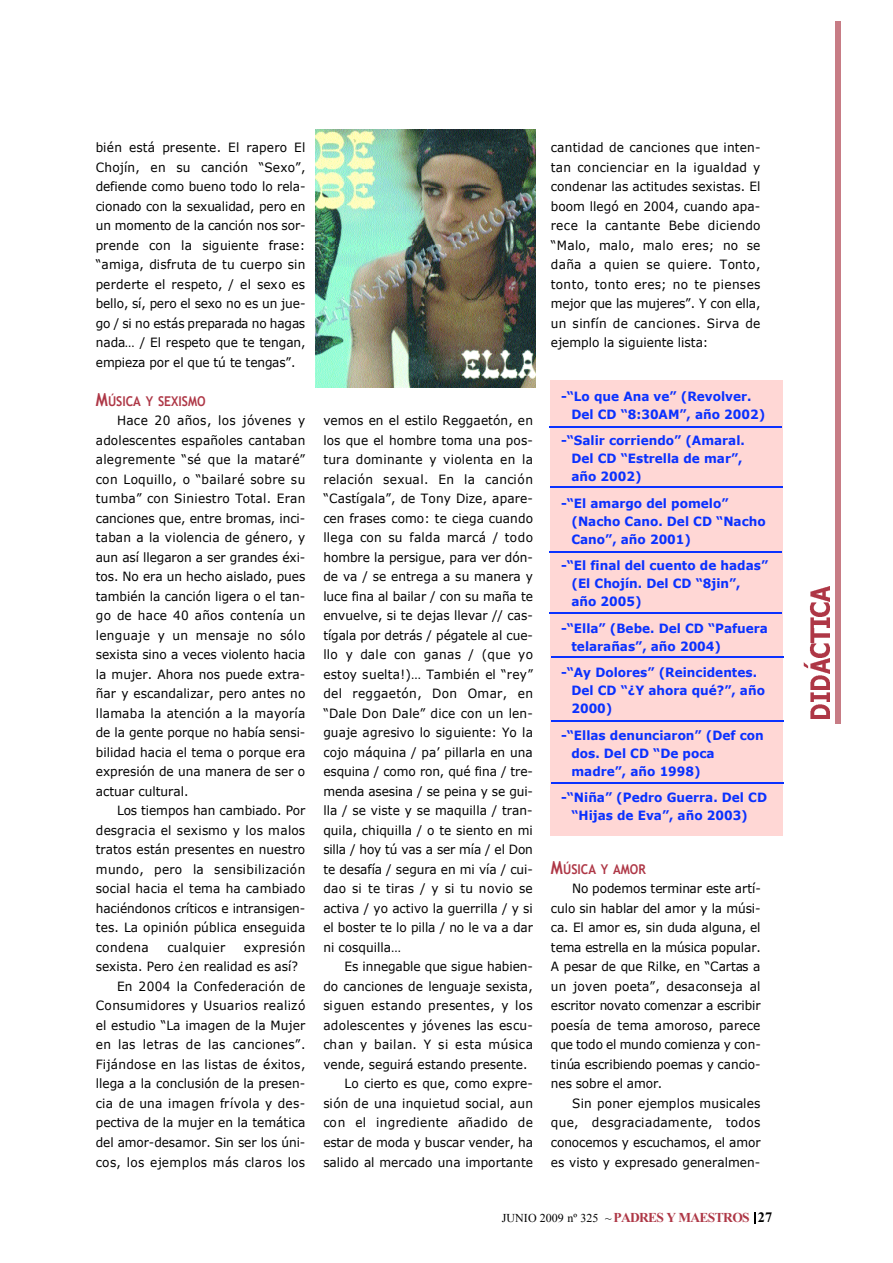
<style>
.page{position:relative;width:893px;height:1263px;background:#fff}
.page>*{position:absolute;margin:0;border:0;box-sizing:border-box;transform-origin:0 0}
.t1{font:700 13.5px "Trebuchet MS";color:#ae3746;scale:.9 1}
.t2{font:12.75px/19.5px "Verdana";color:#000;text-align:justify;scale:.95 1}
.t3{font:700 12.75px/18px "Verdana";color:#0a31ff;scale:.95 1}
.t4{font:12.75px "Verdana";letter-spacing:.025em;color:#000;scale:.95 1}
.t5{font:12.75px "Verdana";letter-spacing:.03em;color:#000;scale:.95 1}
.t6{font:12.75px "Verdana";letter-spacing:.02em;color:#000;scale:.95 1}
.t7{font:12px "Times New Roman";color:#000}
.s1{font-size:18px}
.s2{font-weight:700;font-size:13.5px;color:#ae3746}
.s3{font-weight:700;font-size:14.25px}
</style>
<div class="page">
<svg style="left:754px;top:1212px;width:1px;height:12px"></svg>
<img style="left:810px;top:704px;width:19px;height:15px">
<img style="left:810px;top:692px;width:19px;height:10px">
<img style="left:804px;top:644px;width:25px;height:46px">
<img style="left:810px;top:629px;width:19px;height:13px">
<img style="left:810px;top:618px;width:19px;height:9px">
<img style="left:809px;top:586px;width:20px;height:30px">
<div style="left:835px;top:22px;width:6px;height:702px;background:#c77c85"></div>
<img style="left:315px;top:130px;width:221px;height:258px">
<div style="left:550px;top:381px;width:233px;height:455px;background:#ffd7d5"></div>
<hr style="left:549px;top:426px;width:233px;height:1px;background:#0a31ff">
<hr style="left:550px;top:486px;width:233px;height:1px;background:#0a31ff">
<hr style="left:549px;top:551px;width:233px;height:2px;background:#0a31ff">
<hr style="left:549px;top:612px;width:233px;height:2px;background:#0a31ff">
<hr style="left:551px;top:656px;width:232px;height:2px;background:#0a31ff">
<hr style="left:551px;top:720px;width:232px;height:2px;background:#0a31ff">
<hr style="left:551px;top:782px;width:232px;height:2px;background:#0a31ff">
<p class="t2" style="left:96px;top:137px;width:222px">bién está presente. El rapero El Chojín, en su canción “Sexo”, defiende como bueno todo lo rela&shy;cionado con la sexualidad, pero en un momento de la canción nos sor&shy;prende con la siguiente frase: “amiga, disfruta de tu cuerpo sin perderte el respeto, / el sexo es bello, sí, pero el sexo no es un jue&shy;go / si no estás preparada no hagas nada… / El respeto que te tengan, empieza por el que tú te tengas”.</p>
<p class="t1" style="left:96px;top:393px;width:124px"><span class="s1">M</span>ÚSICA Y SEXISMO</p>
<p class="t2" style="left:96px;top:410px;width:222px;text-indent:21px">Hace 20 años, los jóvenes y adolescentes españoles cantaban alegremente “sé que la mataré” con Loquillo, o “bailaré sobre su tumba” con Siniestro Total. Eran canciones que, entre bromas, inci&shy;taban a la violencia de género, y aun así llegaron a ser grandes éxi&shy;tos. No era un hecho aislado, pues también la canción ligera o el tan&shy;go de hace 40 años contenía un lenguaje y un mensaje no sólo sexista sino a veces violento hacia la mujer. Ahora nos puede extra&shy;ñar y escandalizar, pero antes no llamaba la atención a la mayoría de la gente porque no había sensi&shy;bilidad hacia el tema o porque era expresión de una manera de ser o actuar cultural.</p>
<p class="t2" style="left:96px;top:801px;width:222px;text-indent:21px">Los tiempos han cambiado. Por desgracia el sexismo y los malos tratos están presentes en nuestro mundo, pero la sensibilización social hacia el tema ha cambiado haciéndonos críticos e intransigen&shy;tes. La opinión pública enseguida condena</p>
<p class="t4" style="left:167px;top:939px;width:62px">cualquier</p>
<p class="t5" style="left:244px;top:939px;width:66px">expresión</p>
<p class="t2" style="left:96px;top:956px;width:214px">sexista. Pero ¿en realidad es así?</p>
<p class="t4" style="left:117px;top:978px;width:200px">En 2004 la Confederación de</p>
<p class="t4" style="left:96px;top:997px;width:222px">Consumidores y Usuarios realizó</p>
<p class="t2" style="left:96px;top:1015px;width:222px">el estudio “La imagen de la Mujer</p>
<p class="t4" style="left:96px;top:1037px;width:222px">en las letras de las canciones”.</p>
<p class="t4" style="left:96px;top:1056px;width:222px">Fijándose en las listas de éxitos,</p>
<p class="t2" style="left:96px;top:1073px;width:222px">llega a la conclusión de la presen-</p>
<p class="t4" style="left:96px;top:1095px;width:222px">cia de una imagen frívola y des-</p>
<p class="t2" style="left:96px;top:1112px;width:222px">pectiva de la mujer en la temática</p>
<p class="t2" style="left:96px;top:1132px;width:222px">del amor-desamor. Sin ser los úni-</p>
<p class="t4" style="left:96px;top:1154px;width:222px">cos, los ejemplos más claros los</p>
<p class="t2" style="left:323px;top:410px;width:222px">vemos en el estilo Reggaetón, en los que el hombre toma una pos&shy;tura dominante y violenta en la relación sexual. En la canción “Castígala”, de Tony Dize, apare&shy;cen frases como: te ciega cuando llega con su falda marcá / todo hombre la persigue, para ver dón&shy;de va / se entrega a su manera y luce fina al bailar / con su maña te envuelve, si te dejas llevar // cas&shy;tígala por detrás / pégatele al cue&shy;llo y dale con ganas / (que yo estoy suelta!)… También el “rey” del reggaetón, Don Omar, en “Dale Don Dale” dice con un len&shy;guaje agresivo lo siguiente: Yo la cojo máquina / pa’ pillarla en una esquina / como ron, qué fina / tre&shy;menda asesina / se peina y se gui&shy;lla / se viste y se maquilla / tran&shy;quila, chiquilla / o te siento en mi silla / hoy tú vas a ser mía / el Don te desafía / segura en mi vía / cui&shy;dao si te tiras / y si tu novio se activa / yo activo la guerrilla / y si el boster te lo pilla / no le va a dar ni cosquilla…</p>
<p class="t2" style="left:345px;top:956px;width:200px">Es innegable que sigue habien-</p>
<p class="t2" style="left:323px;top:976px;width:222px">do canciones de lenguaje sexista,</p>
<p class="t4" style="left:323px;top:997px;width:222px">siguen estando presentes, y los</p>
<p class="t6" style="left:323px;top:1017px;width:222px">adolescentes y jóvenes las escu-</p>
<p class="t5" style="left:323px;top:1037px;width:222px">chan y bailan. Y si esta música</p>
<p class="t2" style="left:323px;top:1054px;width:216px">vende, seguirá estando presente.</p>
<p class="t2" style="left:345px;top:1073px;width:200px">Lo cierto es que, como expre-</p>
<p class="t2" style="left:323px;top:1093px;width:222px">sión de una inquietud social, aun</p>
<p class="t4" style="left:323px;top:1114px;width:222px">con el ingrediente añadido de</p>
<p class="t2" style="left:323px;top:1132px;width:222px">estar de moda y buscar vender, ha</p>
<p class="t2" style="left:323px;top:1152px;width:222px">salido al mercado una importante</p>
<p class="t2" style="left:551px;top:137px;width:222px">cantidad de canciones que inten&shy;tan concienciar en la igualdad y condenar las actitudes sexistas. El boom llegó en 2004, cuando apa&shy;rece la cantante Bebe diciendo “Malo, malo, malo eres; no se daña a quien se quiere. Tonto, tonto, tonto eres; no te pienses mejor que las mujeres”. Y con ella, un sinfín de canciones. Sirva de ejemplo la siguiente lista:</p>
<p class="t3" style="left:571px;top:387px;width:206px;text-indent:-10px">-“Lo que Ana ve” (Revolver.<br>Del CD “8:30AM”, año 2002)</p>
<p class="t3" style="left:571px;top:431px;width:184px;text-indent:-10px">-“Salir corriendo” (Amaral.<br>Del CD “Estrella de mar”, año 2002)</p>
<p class="t3" style="left:571px;top:494px;width:206px;text-indent:-10px">-“El amargo del pomelo” (Nacho Cano. Del CD “Nacho<br>Cano”, año 2001)</p>
<p class="t3" style="left:571px;top:556px;width:209px;text-indent:-10px">-“El final del cuento de hadas” (El Chojín. Del CD “8jin”, año 2005)</p>
<p class="t3" style="left:571px;top:618px;width:208px;text-indent:-10px">-“Ella” (Bebe. Del CD “Pafuera telarañas”, año 2004)</p>
<p class="t3" style="left:571px;top:663px;width:205px;text-indent:-10px">-“Ay Dolores” (Reincidentes.<br>Del CD “¿Y ahora qué?”, año<br>2000)</p>
<p class="t3" style="left:571px;top:726px;width:204px;text-indent:-10px">-“Ellas denunciaron” (Def con dos. Del CD “De poca madre”, año 1998)</p>
<p class="t3" style="left:571px;top:788px;width:207px;text-indent:-10px">-“Niña” (Pedro Guerra. Del CD “Hijas de Eva”, año 2003)</p>
<p class="t1" style="left:551px;top:861px;width:107px"><span class="s1">M</span>ÚSICA Y AMOR</p>
<p class="t2" style="left:551px;top:878px;width:223px;text-indent:21px">No podemos terminar este artí&shy;culo sin hablar del amor y la músi&shy;ca. El amor es, sin duda alguna, el tema estrella en la música popular.<br>A pesar de que Rilke, en “Cartas a un joven poeta”, desaconseja al escritor novato comenzar a escribir poesía de tema amoroso, parece que todo el mundo comienza y con&shy;tinúa escribiendo poemas y cancio&shy;nes sobre el amor.</p>
<p class="t2" style="left:551px;top:1093px;width:222px;text-indent:21px">Sin poner ejemplos musicales que, desgraciadamente, todos conocemos y escuchamos, el amor es visto y expresado generalmen-</p>
<p class="t7" style="left:502px;top:1211px;width:272px">JUNIO 2009 nº 325 ~ <span class="s2">PADRES YMAESTROS</span> <span class="s3">27</span></p>
</div>
